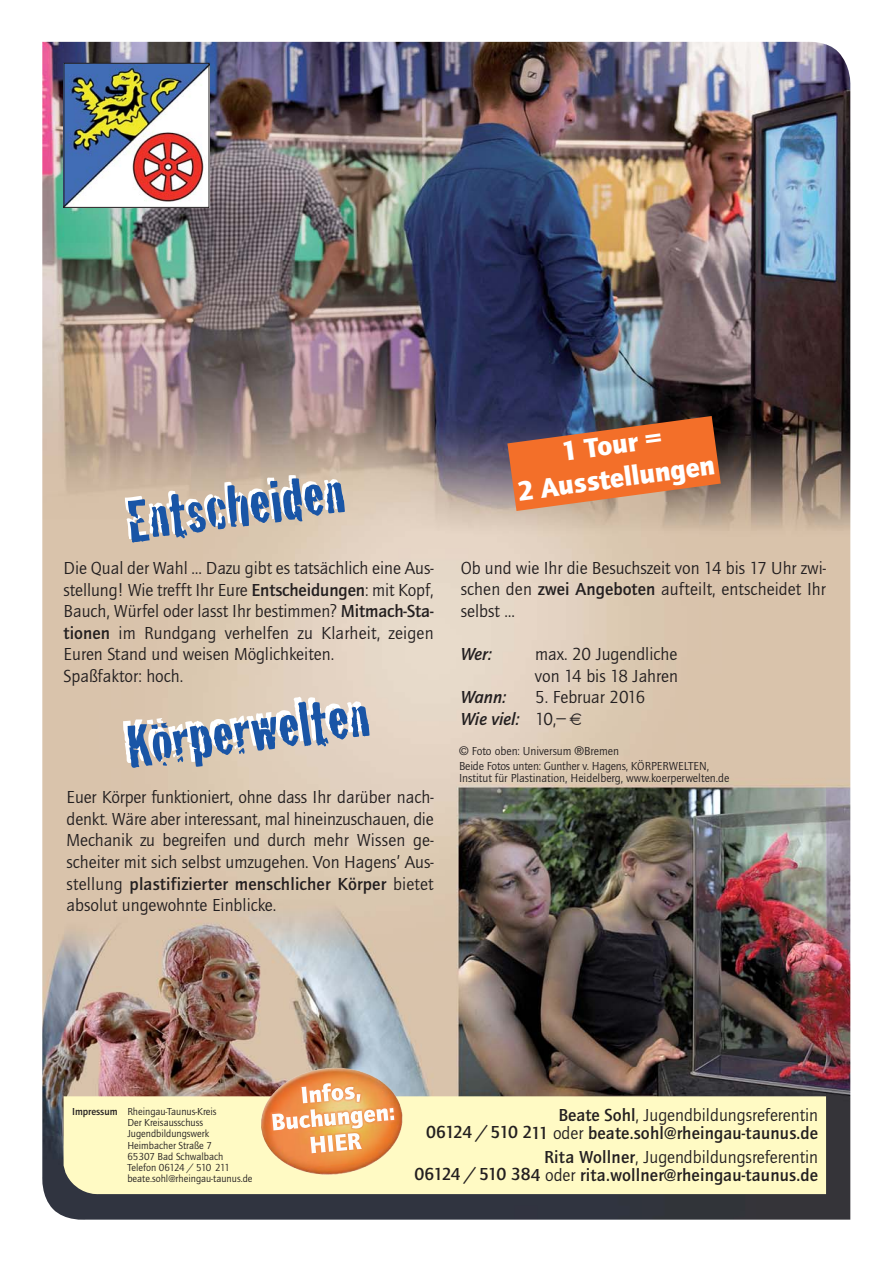
<style>
.page{position:relative;width:893px;height:1263px;background:#fff}
.page>*{position:absolute;margin:0;border:0;box-sizing:border-box;transform-origin:0 0}
.t1{font:61.8px "Cracked";color:#1955a6}
.t2{font:900 28.2px/33.9px "Quay Itc T";color:#fff;text-align:center}
.t3{font:18px/21.6px "Quay Itc T";color:#231f20}
.t4{font:700 18px/17.9px "Quay Itc T";letter-spacing:.01em;color:#231f20;text-align:right}
.t5{font:italic 700 18px "Quay Itc T";color:#231f20}
.t6{font:12px/15px "Quay Itc T";color:#231f20}
.t7{font:10.5px/11.1px "Quay Itc T";color:#231f20}
.s1{font-weight:700}
.s2{font-weight:700;font-style:italic}
.s3{font-family:"Helvetica Neue"}
.s4{font-weight:400}
</style>
<div class="page">
<img style="left:42px;top:41px;width:809px;height:1179px">
<img style="left:66px;top:65px;width:141px;height:141px">
<div style="left:64px;top:63px;width:145px;height:145px;border:1px solid #231f20"></div>
<svg style="left:64px;top:1096px;width:762px;height:99px;background:#f9edb8"></svg>
<img style="left:325px;top:1068px;width:77px;height:44px">
<img style="left:325px;top:1083px;width:35px;height:29px">
<svg style="left:507px;top:416px;width:214px;height:95px;background:#cb6e3f"></svg>
<svg style="left:570px;top:713px;width:11px;height:12px"></svg>
<h1 class="t1" style="left:122px;top:485px;width:220px;rotate:-8deg">Entscheiden</h1>
<p class="t3" style="left:64px;top:559px;width:371px">Die Qual der Wahl … Dazu gibt es tatsächlich eine Aus&shy;stellung! Wie trefft Ihr Eure <span class="s1">Entscheidungen</span>: mit Kopf, Bauch, Würfel oder lasst Ihr bestimmen? <span class="s1">Mitmach-Sta&shy;tionen</span> im Rundgang verhelfen zu Klarheit, zeigen Euren Stand und weisen Möglichkeiten.<br>Spaßfaktor: hoch.</p>
<h1 class="t1" style="left:122px;top:712px;width:245px;rotate:-8deg">Körperwelten</h1>
<p class="t3" style="left:67px;top:788px;width:368px;text-align:justify">Euer Körper funktioniert, ohne dass Ihr darüber nach&shy;denkt. Wäre aber interessant, mal hineinzuschauen, die Mechanik zu be grei fen und durch mehr Wissen ge - scheiter mit sich selbst umzugehen. Von Hagens’ Aus&shy;stellung <span class="s1">plastifizierter menschlicher Körper</span> bietet absolut ungewohnte Einblicke.</p>
<h2 class="t2" style="left:511px;top:444px;width:200px;rotate:-8deg">1 Tour =<br>2 Ausstellungen</h2>
<p class="t3" style="left:461px;top:559px;width:367px;text-align:justify">Ob und wie Ihr die Besuchszeit von 14 bis 17 Uhr zwi&shy;schen den <span class="s1">zwei Angeboten</span> aufteilt, entscheidet Ihr selbst …</p>
<p class="t5" style="left:461px;top:647px;width:33px">Wer:</p>
<p class="t3" style="left:535px;top:645px;width:144px">max. 20 Jugendliche von 14 bis 18 Jahren</p>
<p class="t5" style="left:461px;top:690px;width:47px">Wann:</p>
<p class="t3" style="left:461px;top:688px;width:186px;text-indent:74px">5. Februar 2016<br><span class="s2">Wie viel:</span> 10,−</p>
<p class="t6" style="left:459px;top:745px;width:251px"><span class="s3">©</span> Foto oben: Universum <span class="s3">®</span>Bremen<br>Beide Fotos unten: Gunther v. Hagens, KÖRPERWELTEN,</p>
<p class="t6" style="left:459px;top:772px;width:272px">Institut für Plastination, Heidelberg, www.koerperwelten.de</p>
<p class="t7" style="left:127px;top:1107px;width:127px;text-indent:-55px"><span class="s1">Impressum</span> Rheingau-Taunus-Kreis<br>Der Kreisausschuss<br>Jugendbildungswerk<br>Heimbacher Straße 7<br>65307 Bad Schwalbach<br>Telefon 06124 / 510 211 beate.sohl@rheingau-taunus.de</p>
<p class="t4" style="left:426px;top:1107px;width:393px">Beate Sohl<span class="s4">, Jugendbildungsreferentin<br></span>06124 / 510 211 <span class="s4">oder</span> beate.sohl@rheingau-taunus.de</p>
<p class="t4" style="left:415px;top:1149px;width:405px">Rita Wollner<span class="s4">, Jugendbildungsreferentin<br></span>06124 / 510 384 <span class="s4">oder</span> rita.wollner@rheingau-taunus.de</p>
</div>
